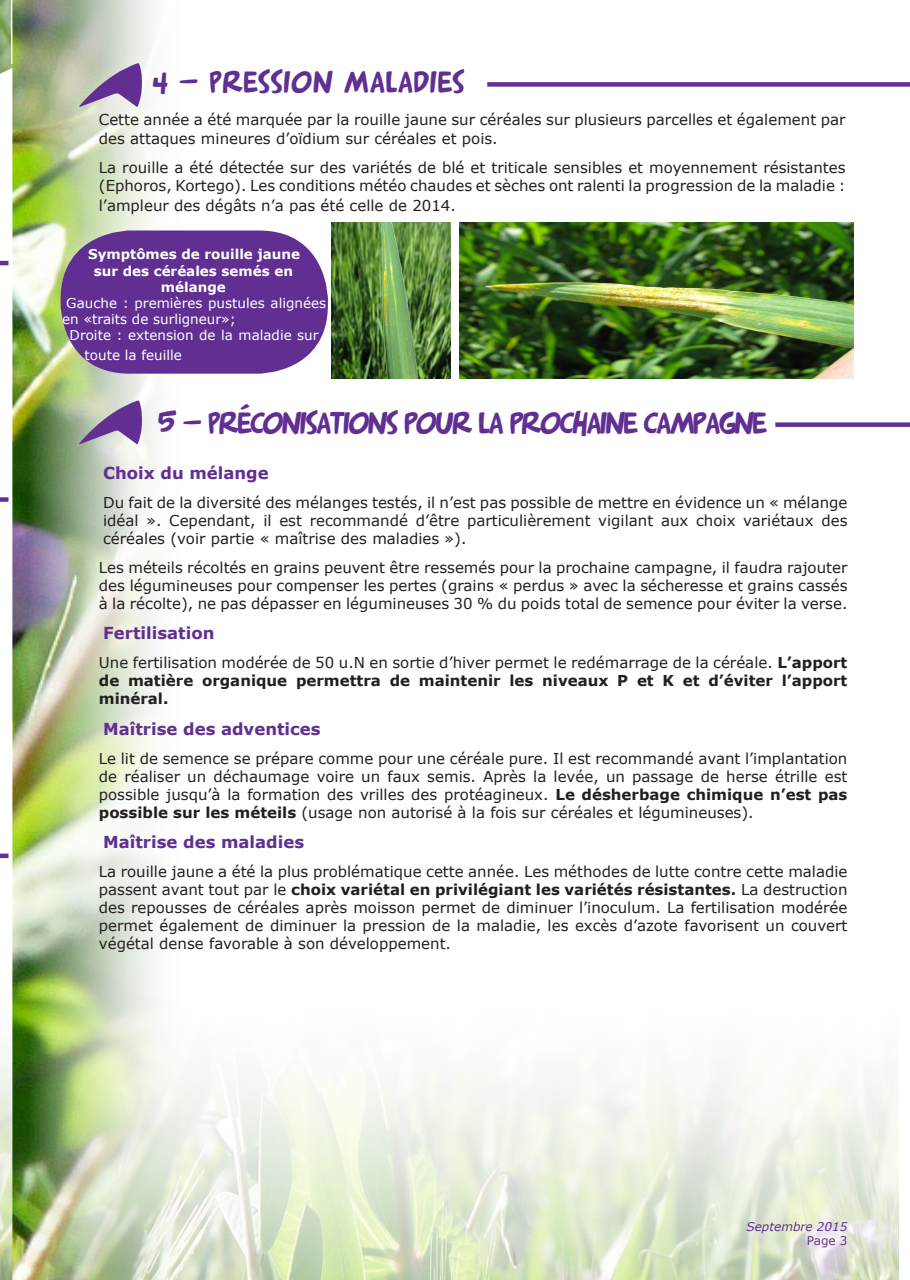
<style>
.page{position:relative;width:910px;height:1280px;background:#fff}
.page>*{position:absolute;margin:0;border:0;box-sizing:border-box;transform-origin:0 0}
.t1{font:30px "Arnold 21";letter-spacing:-.08em;color:#612f92}
.t2{font:30px "Arnold 21";color:#612f92}
.t3{font:700 16.5px "Verdana";color:#612f92}
.t4{font:15px/18px "Verdana";color:#231f20;text-align:justify}
.t5{font:700 15px/18px "Verdana";color:#231f20;text-align:justify}
.t6{font:13.5px/16.2px "Verdana";color:#fff}
.t7{font:700 13.5px/16.2px "Verdana";color:#fff;text-align:center}
.t8{font:italic 12px "Verdana";color:#612f92}
.t9{font:12px "Verdana";color:#612f92}
.s1{font-weight:400}
.s2{font-weight:700}
</style>
<div class="page">
<svg style="left:0;top:261px;width:9px;height:4px"></svg>
<img style="left:0;top:965px;width:899px;height:315px">
<img style="left:13px;top:210px;width:176px;height:1070px">
<div style="left:0;top:497px;width:9px;height:5px;background:#612f92"></div>
<div style="left:487px;top:82px;width:423px;height:5px;background:#612f92"></div>
<img style="left:459px;top:222px;width:395px;height:157px">
<img style="left:332px;top:222px;width:118px;height:156px">
<div style="left:61px;top:230px;width:267px;height:144px;background:#612f92;border-radius:69px"></div>
<div style="left:0;top:853px;width:9px;height:5px;background:#612f92"></div>
<div style="left:775px;top:422px;width:135px;height:5px;background:#612f92"></div>
<svg style="left:79px;top:400px;width:63px;height:44px;background:#9c8aac"></svg>
<img style="left:0;top:0;width:156px;height:210px">
<p class="t2" style="left:153px;top:63px;width:314px">4 - PRESSION MALADIES</p>
<p class="t4" style="left:99px;top:109px;width:748px;line-height:19.8px">Cette année a été marquée par la rouille jaune sur céréales sur plusieurs parcelles et également par des attaques mineures d’oïdium sur céréales et pois.</p>
<p class="t4" style="left:99px;top:159px;width:748px">La rouille a été détectée sur des variétés de blé et triticale sensibles et moyennement résistantes (Ephoros, Kortego). Les conditions météo chaudes et sèches ont ralenti la progression de la maladie :</p>
<p class="t4" style="left:99px;top:196px;width:359px">l’ampleur des dégâts n’a pas été celle de 2014.</p>
<p class="t7" style="left:88px;top:246px;width:214px">Symptômes de rouille jaune sur des céréales semés en mélange</p>
<p class="t6" style="left:62px;top:295px;width:266px;text-indent:4px">Gauche : premières pustules alignées en «traits de surligneur»;</p>
<p class="t6" style="left:85px;top:325px;width:235px;line-height:19.8px;text-indent:-15px">Droite : extension de la maladie sur toute la feuille</p>
<p class="t1" style="left:159px;top:404px;width:610px">5 - PRÉCONISATIONS POUR LA PROCHAINE CAMPAGNE</p>
<p class="t3" style="left:103px;top:461px;width:167px">Choix du mélange</p>
<p class="t4" style="left:103px;top:493px;width:746px">Du fait de la diversité des mélanges testés, il n’est pas possible de mettre en évidence un « mélange idéal ». Cependant, il est recommandé d’être particulièrement vigilant aux choix variétaux des céréales (voir partie « maîtrise des maladies »).</p>
<p class="t4" style="left:99px;top:558px;width:750px">Les méteils récoltés en grains peuvent être ressemés pour la prochaine campagne, il faudra rajouter des légumineuses pour compenser les pertes (grains « perdus » avec la sécheresse et grains cassés à la récolte), ne pas dépasser en légumineuses 30 % du poids total de semence pour éviter la verse.</p>
<p class="t3" style="left:103px;top:622px;width:113px">Fertilisation</p>
<p class="t5" style="left:99px;top:653px;width:750px"><span class="s1">Une fertilisation modérée de 50 u.N en sortie d’hiver permet le redémarrage de la céréale.</span> L’apport de matière organique permettra de maintenir les niveaux P et K et d’éviter l’apport minéral.</p>
<p class="t3" style="left:103px;top:717px;width:219px">Maîtrise des adventices</p>
<p class="t4" style="left:99px;top:749px;width:750px">Le lit de semence se prépare comme pour une céréale pure. Il est recommandé avant l’implantation de réaliser un déchaumage voire un faux semis. Après la levée, un passage de herse étrille est possible jusqu’à la formation des vrilles des protéagineux. <span class="s2">Le désherbage chimique n’est pas possible sur les méteils</span> (usage non autorisé à la fois sur céréales et légumineuses).</p>
<p class="t3" style="left:103px;top:830px;width:203px">Maîtrise des maladies</p>
<p class="t4" style="left:99px;top:862px;width:750px">La rouille jaune a été la plus problématique cette année. Les méthodes de lutte contre cette maladie passent avant tout par le <span class="s2">choix variétal en privilégiant les variétés résistantes.</span> La destruction des repousses de céréales après moisson permet de diminuer l’inoculum. La fertilisation modérée permet également de diminuer la pression de la maladie, les excès d’azote favorisent un couvert végétal dense favorable à son développement.</p>
<p class="t8" style="left:747px;top:1218px;width:102px">Septembre 2015</p>
<p class="t9" style="left:807px;top:1232px;width:42px">Page 3</p>
</div>
